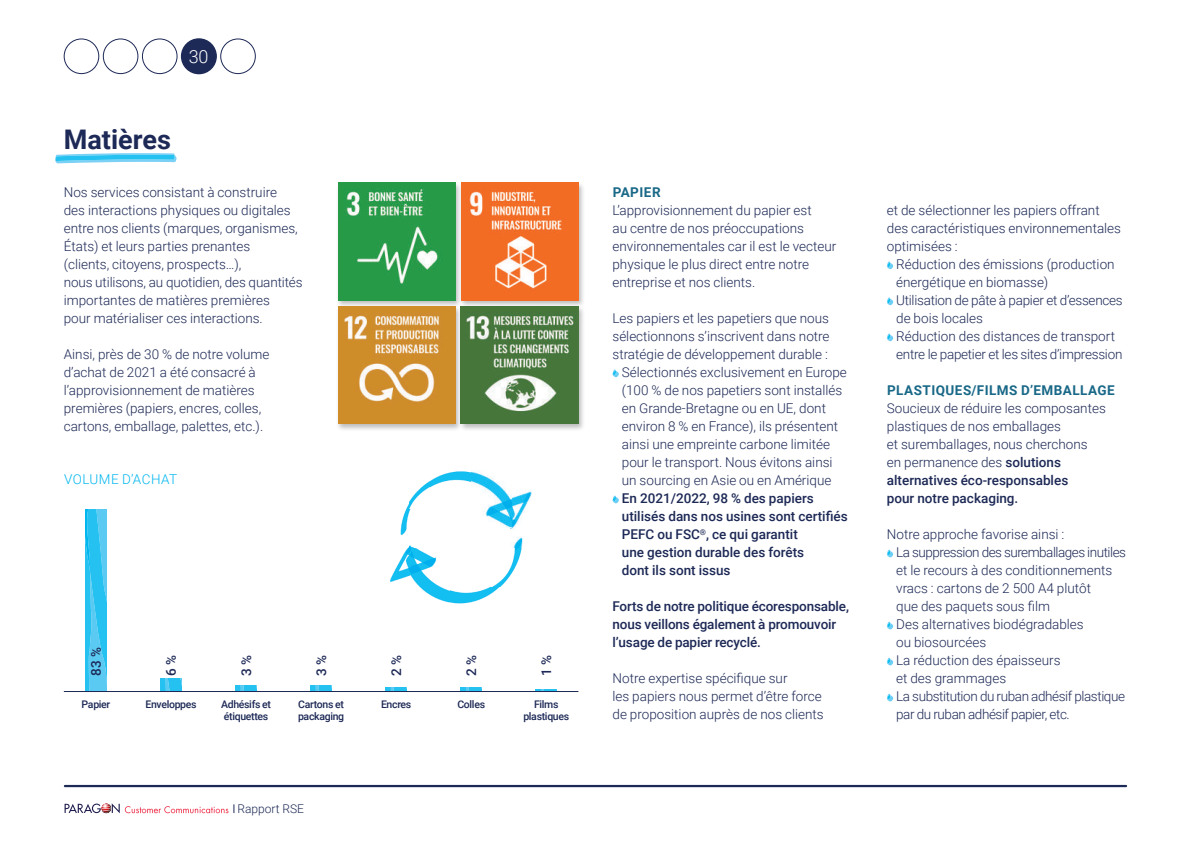
<style>
.page{position:relative;width:1191px;height:851px;background:#fff}
.page>*{position:absolute;margin:0;border:0;box-sizing:border-box;transform-origin:0 0}
.t1{font:700 27px "Roboto";color:#1d2956}
.t2{font:300 18px "Roboto";color:#fff}
.t3{font:300 13.5px/18px "Roboto";color:#1d2956}
.t4{font:500 13.5px/18px "Roboto";color:#1d2956}
.t5{font:700 13.5px "Roboto";letter-spacing:.035em;color:#186887}
.t6{font:300 13.5px "Roboto";letter-spacing:.035em;color:#00b6ef}
.t7{font:300 12px "Roboto";color:#1d2956}
.t8{font:500 10.5px/12px "Roboto";letter-spacing:-.03em;color:#1d2956}
.s1{font-weight:500}
</style>
<div class="page">
<svg style="left:63px;top:38px;width:115px;height:36px"></svg>
<div style="left:182px;top:39px;width:34px;height:35px;background:#1d2956;border-radius:50%"></div>
<div style="left:181px;top:38px;width:36px;height:36px;border:1px solid #1d2956;border-radius:50%"></div>
<div style="left:220px;top:39px;width:36px;height:35px;border:1px solid #1d2956;border-radius:50%"></div>
<svg style="left:85px;top:509px;width:22px;height:182px"></svg>
<svg style="left:160px;top:678px;width:22px;height:13px"></svg>
<svg style="left:235px;top:685px;width:22px;height:6px"></svg>
<svg style="left:310px;top:685px;width:22px;height:6px"></svg>
<svg style="left:385px;top:687px;width:22px;height:4px"></svg>
<svg style="left:460px;top:687px;width:22px;height:4px"></svg>
<svg style="left:535px;top:689px;width:22px;height:2px"></svg>
<img style="left:410px;top:547px;width:40px;height:56px">
<img style="left:450px;top:586px;width:52px;height:18px">
<img style="left:390px;top:500px;width:20px;height:82px">
<img style="left:494px;top:547px;width:28px;height:39px">
<img style="left:510px;top:490px;width:21px;height:57px">
<img style="left:471px;top:471px;width:40px;height:57px">
<img style="left:410px;top:481px;width:20px;height:27px">
<img style="left:430px;top:471px;width:41px;height:17px">
<hr style="left:65px;top:784px;width:1061px;height:3px;background:#1d2956">
<div style="left:335px;top:182px;width:250px;height:250px;background:#231f20;opacity:.3"></div>
<img style="left:461px;top:183px;width:117px;height:117px">
<img style="left:338px;top:306px;width:118px;height:117px">
<img style="left:461px;top:306px;width:117px;height:117px">
<img style="left:338px;top:183px;width:117px;height:117px">
<svg style="left:612px;top:369px;width:7px;height:8px"></svg>
<svg style="left:612px;top:495px;width:7px;height:8px"></svg>
<svg style="left:887px;top:261px;width:6px;height:8px"></svg>
<svg style="left:887px;top:297px;width:6px;height:8px"></svg>
<svg style="left:886px;top:333px;width:7px;height:8px"></svg>
<svg style="left:886px;top:549px;width:7px;height:8px"></svg>
<svg style="left:886px;top:621px;width:7px;height:8px"></svg>
<svg style="left:886px;top:657px;width:7px;height:8px"></svg>
<svg style="left:886px;top:693px;width:7px;height:8px"></svg>
<hr style="left:64px;top:691px;width:514px;height:1px;background:#1d2956">
<svg style="left:55px;top:153px;width:122px;height:10px"></svg>
<svg style="left:65px;top:803px;width:169px;height:10px"></svg>
<h2 class="t2" style="left:189px;top:44px;width:21px">30</h2>
<h1 class="t1" style="left:64px;top:120px;width:109px">Matières</h1>
<p class="t3" style="left:64px;top:183px;width:240px">Nos services consistant à construire<br>des interactions physiques ou digitales entre nos clients (marques, organismes, États) et leurs parties prenantes<br>(clients, citoyens, prospects…),<br>nous utilisons, au quotidien, des quantités importantes de matières premières<br>pour matérialiser ces interactions.</p>
<p class="t3" style="left:64px;top:345px;width:207px">Ainsi, près de 30 % de notre volume d’achat de 2021 a été consacré à l’approvisionnement de matières premières (papiers, encres, colles, cartons, emballage, palettes, etc.).</p>
<p class="t6" style="left:64px;top:469px;width:115px">VOLUME D’ACHAT</p>
<p class="t4" style="left:87px;top:675px;width:30px;rotate:-90deg">83 %</p>
<p class="t4" style="left:162px;top:675px;width:22px;rotate:-90deg">6 %</p>
<p class="t4" style="left:237px;top:675px;width:22px;rotate:-90deg">3 %</p>
<p class="t4" style="left:312px;top:675px;width:22px;rotate:-90deg">3 %</p>
<p class="t4" style="left:387px;top:675px;width:22px;rotate:-90deg">2 %</p>
<p class="t4" style="left:462px;top:675px;width:22px;rotate:-90deg">2 %</p>
<p class="t4" style="left:537px;top:675px;width:22px;rotate:-90deg">1 %</p>
<p class="t8" style="left:82px;top:697px;width:30px">Papier</p>
<p class="t8" style="left:145px;top:697px;width:53px">Enveloppes</p>
<p class="t8" style="left:221px;top:697px;width:51px">Adhésifs et étiquettes</p>
<p class="t8" style="left:298px;top:697px;width:48px">Cartons et packaging</p>
<p class="t8" style="left:381px;top:697px;width:32px">Encres</p>
<p class="t8" style="left:457px;top:697px;width:29px">Colles</p>
<p class="t8" style="left:523px;top:697px;width:47px;line-height:12.6px;text-align:center">Films plastiques</p>
<p class="t7" style="left:237px;top:800px;width:68px">Rapport RSE</p>
<p class="t5" style="left:613px;top:183px;width:49px">PAPIER</p>
<p class="t3" style="left:612px;top:201px;width:225px">L’approvisionnement du papier est<br>au centre de nos préoccupations environnementales car il est le vecteur physique le plus direct entre notre entreprise et nos clients.</p>
<p class="t3" style="left:612px;top:309px;width:218px">Les papiers et les papetiers que nous</p>
<p class="t3" style="left:612px;top:327px;width:219px">sélectionnons s’inscrivent dans notre</p>
<p class="t3" style="left:612px;top:345px;width:217px">stratégie de développement durable :</p>
<p class="t3" style="left:622px;top:363px;width:226px">Sélectionnés exclusivement en Europe</p>
<p class="t3" style="left:622px;top:381px;width:222px">(100 % de nos papetiers sont installés</p>
<p class="t3" style="left:622px;top:399px;width:206px">en Grande-Bretagne ou en UE, dont</p>
<p class="t3" style="left:622px;top:417px;width:218px">environ 8 % en France), ils présentent</p>
<p class="t3" style="left:622px;top:435px;width:210px">ainsi une empreinte carbone limitée</p>
<p class="t3" style="left:622px;top:453px;width:212px">pour le transport. Nous évitons ainsi</p>
<p class="t3" style="left:622px;top:471px;width:211px">un sourcing en Asie ou en Amérique</p>
<p class="t4" style="left:622px;top:489px;width:227px">En 2021/2022, 98 % des papiers utilisés dans nos usines sont certifiés<br>PEFC ou FSC<sup>®</sup>, ce qui garantit<br>une gestion durable des forêts<br>dont ils sont issus</p>
<p class="t4" style="left:612px;top:597px;width:238px">Forts de notre politique écoresponsable, nous veillons également à promouvoir l’usage de papier recyclé.</p>
<p class="t3" style="left:612px;top:669px;width:213px">Notre expertise spécifique sur<br>les papiers nous permet d’être force de proposition auprès de nos clients</p>
<p class="t3" style="left:887px;top:201px;width:236px">et de sélectionner les papiers offrant des caractéristiques environnementales optimisées :</p>
<p class="t3" style="left:896px;top:255px;width:228px">Réduction des émissions (production énergétique en biomasse)<br>Utilisation de pâte à papier et d’essences de bois locales<br>Réduction des distances de transport entre le papetier et les sites d’impression</p>
<p class="t5" style="left:887px;top:381px;width:229px">PLASTIQUES/FILMS D’EMBALLAGE</p>
<p class="t3" style="left:887px;top:399px;width:220px">Soucieux de réduire les composantes plastiques de nos emballages<br>et suremballages, nous cherchons<br>en permanence des <span class="s1">solutions alternatives éco-responsables<br>pour notre packaging.</span></p>
<p class="t3" style="left:896px;top:525px;width:231px;text-indent:-9px">Notre approche favorise ainsi :<br>La suppression des suremballages inutiles et le recours à des conditionnements vracs : cartons de 2 500 A4 plutôt<br>que des paquets sous film<br>Des alternatives biodégradables<br>ou biosourcées<br>La réduction des épaisseurs<br>et des grammages<br>La substitution du ruban adhésif plastique par du ruban adhésif papier, etc.</p>
</div>
